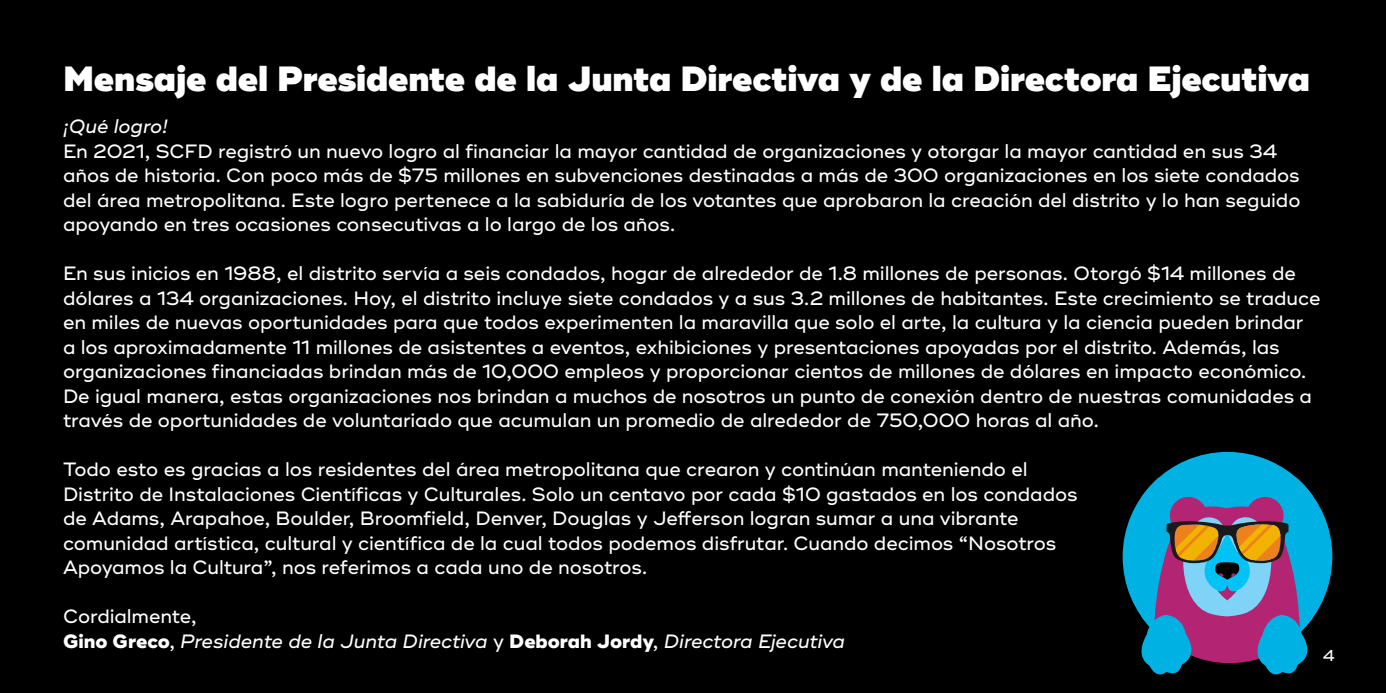
<style>
.page{position:relative;width:1386px;height:693px;background:#000}
.page>*{position:absolute;margin:0;border:0;box-sizing:border-box;transform-origin:0 0}
.t1{font:900 35px "Ridley Grotesk";letter-spacing:-.005em;color:#fff}
.t2{font:500 19.25px/24.5px "Ridley Grotesk";letter-spacing:-.005em;color:#fff}
.t3{font:italic 500 19.25px/24.5px "Ridley Grotesk";letter-spacing:-.01em;color:#fff}
.t4{font:500 15.75px "Ridley Grotesk";color:#fff}
.s1{font-style:normal}
.s2{font-weight:800;font-style:normal}
</style>
<div class="page">
<div style="left:1123px;top:452px;width:209px;height:210px;background:#00b2e3;border-radius:50%"></div>
<svg style="left:1134px;top:477px;width:183px;height:198px"></svg>
<h1 class="t1" style="left:63px;top:57px;width:1248px">Mensaje del Presidente de la Junta Directiva y de la Directora Ejecutiva</h1>
<p class="t3" style="left:63px;top:114px;width:106px">¡Qué logro!</p>
<p class="t2" style="left:63px;top:139px;width:1239px">En 2021, SCFD registró un nuevo logro al financiar la mayor cantidad de organizaciones y otorgar la mayor cantidad en sus 34 años de historia. Con poco más de $75 millones en subvenciones destinadas a más de 300 organizaciones en los siete condados del área metropolitana. Este logro pertenece a la sabiduría de los votantes que aprobaron la creación del distrito y lo han seguido apoyando en tres ocasiones consecutivas a lo largo de los años.</p>
<p class="t2" style="left:63px;top:262px;width:1259px">En sus inicios en 1988, el distrito servía a seis condados, hogar de alrededor de 1.8 millones de personas. Otorgó $14 millones de dólares a 134 organizaciones. Hoy, el distrito incluye siete condados y a sus 3.2 millones de habitantes. Este crecimiento se traduce en miles de nuevas oportunidades para que todos experimenten la maravilla que solo el arte, la cultura y la ciencia pueden brindar a los aproximadamente 11 millones de asistentes a eventos, exhibiciones y presentaciones apoyadas por el distrito. Además, las organizaciones financiadas brindan más de 10,000 empleos y proporcionar cientos de millones de dólares en impacto económico.<br>De igual manera, estas organizaciones nos brindan a muchos de nosotros un punto de conexión dentro de nuestras comunidades a través de oportunidades de voluntariado que acumulan un promedio de alrededor de 750,000 horas al año.</p>
<p class="t2" style="left:63px;top:458px;width:1016px">Todo esto es gracias a los residentes del área metropolitana que crearon y continúan manteniendo el Distrito de Instalaciones Científicas y Culturales. Solo un centavo por cada $10 gastados en los condados de Adams, Arapahoe, Boulder, Broomfield, Denver, Douglas y Jefferson logran sumar a una vibrante comunidad artística, cultural y científica de la cual todos podemos disfrutar. Cuando decimos “Nosotros Apoyamos la Cultura”, nos referimos a cada uno de nosotros.</p>
<p class="t3" style="left:63px;top:605px;width:784px"><span class="s1">Cordialmente,<br></span><span class="s2">Gino Greco</span><span class="s1">,</span> Presidente de la Junta Directiva <span class="s1">y</span> <span class="s2">Deborah Jordy</span><span class="s1">,</span> Directora Ejecutiva</p>
<p class="t4" style="left:1323px;top:646px;width:13px">4</p>
</div>
